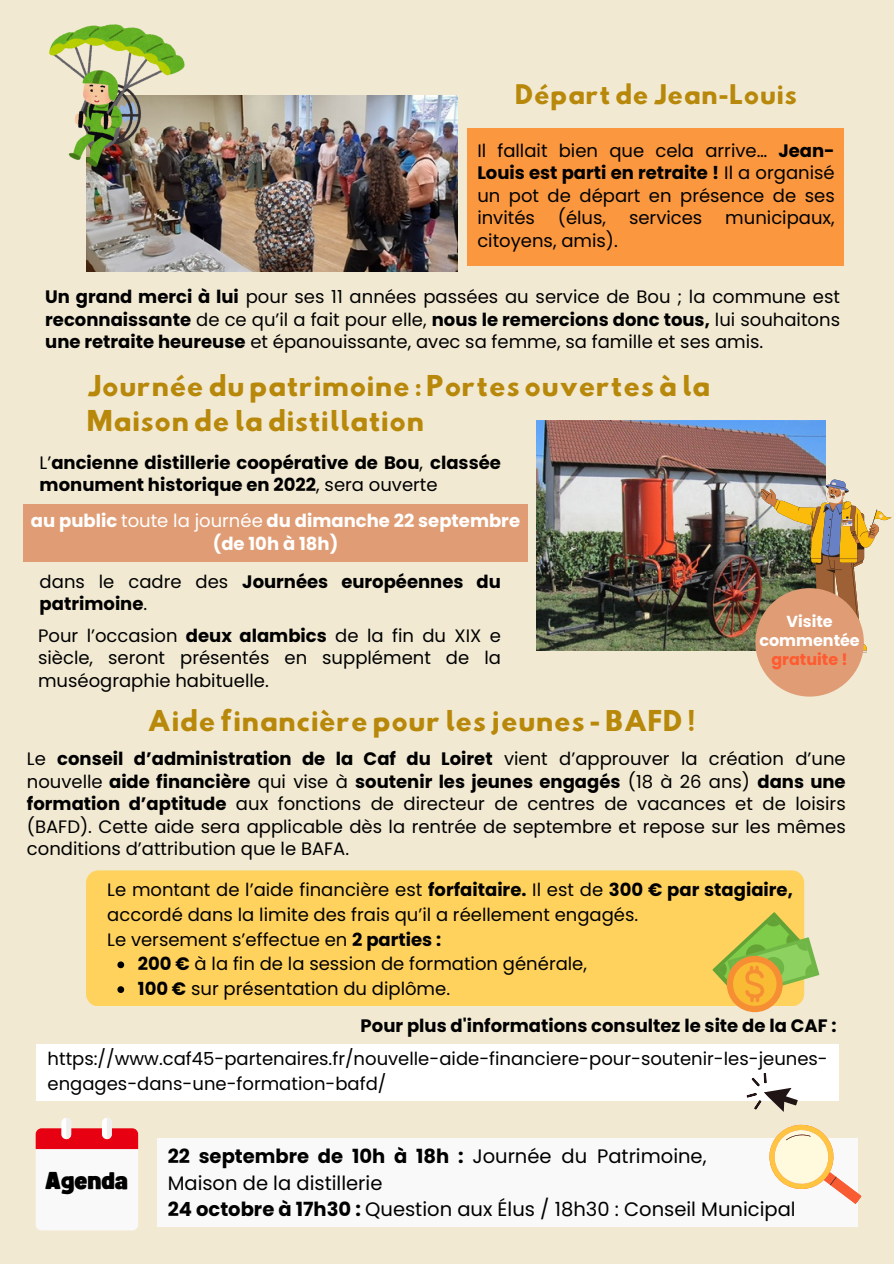
<style>
.page{position:relative;width:894px;height:1264px;background:#fff}
.page>*{position:absolute;margin:0;border:0;box-sizing:border-box;transform-origin:0 0}
.t1{font:25.5px/34.8px "Hussar Bd";color:#b8880a}
.t2{font:24px "Hussar Bd";color:#b8880a}
.t3{font:24px "Funtastic";color:#000}
.t4{font:19.5px/27px "Poppins";color:#000}
.t5{font:18px/22.5px "Poppins";color:#000;text-align:justify}
.t6{font:700 18px/22.5px "Poppins";color:#000}
.t7{font:700 18px/22.5px "Poppins";color:#fff;text-align:center}
.t8{font:700 15.9px/19.2px "Poppins";color:#fff;text-align:center}
.s1{font-weight:700}
.s2{font-weight:400}
.s3{color:#ff5b31}
</style>
<div class="page">
<div style="left:0;top:0;width:893px;height:1263px;background:#f1e9d2"></div>
<svg style="left:36px;top:1118px;width:102px;height:112px;background:#f5cecf"></svg>
<div style="left:157px;top:1138px;width:589px;height:87px;background:#f9f9f9"></div>
<img style="left:87px;top:95px;width:370px;height:176px">
<img style="left:536px;top:421px;width:289px;height:229px">
<div style="left:23px;top:504px;width:504px;height:57px;background:#e09d75"></div>
<img style="left:49px;top:25px;width:135px;height:142px">
<img style="left:760px;top:479px;width:131px;height:173px">
<div style="left:755px;top:588px;width:108px;height:108px;background:#e09d75;border-radius:50%"></div>
<div style="left:467px;top:128px;width:376px;height:138px;background:#fa973f"></div>
<div style="left:86px;top:870px;width:717px;height:136px;background:#ffd25e;border-radius:12px"></div>
<div style="left:36px;top:1044px;width:802px;height:57px;background:#fff"></div>
<svg style="left:746px;top:1072px;width:116px;height:155px"></svg>
<svg style="left:712px;top:912px;width:107px;height:100px"></svg>
<svg style="left:117px;top:961px;width:7px;height:7px"></svg>
<svg style="left:117px;top:986px;width:7px;height:6px"></svg>
<h4 class="t2" style="left:514px;top:82px;width:284px">Départ de Jean-Louis</h4>
<h4 class="t5" style="left:477px;top:139px;width:359px">Il fallait bien que cela arrive… <span class="s1">Jean-Louis est parti en retraite !</span> Il a organisé un pot de départ en présence de ses invités</h4>
<h4 class="t5" style="left:557px;top:207px;width:50px">(élus,</h4>
<h4 class="t5" style="left:629px;top:207px;width:75px">services</h4>
<h4 class="t5" style="left:725px;top:207px;width:111px">municipaux,</h4>
<h4 class="t5" style="left:477px;top:229px;width:142px">citoyens, amis).</h4>
<h4 class="t5" style="left:45px;top:286px;width:796px"><span class="s1">Un grand merci à lui</span> pour ses 11 années passées au service de Bou ; la commune est <span class="s1">reconnaissante</span> de ce qu’il a fait pour elle, <span class="s1">nous le remercions donc tous,</span> lui souhaitons <span class="s1">une retraite heureuse</span> et épanouissante, avec sa femme, sa famille et ses amis.</h4>
<p class="t1" style="left:87px;top:371px;width:625px">Journée du patrimoine : Portes ouvertes à la<br>Maison de la distillation</p>
<h4 class="t6" style="left:40px;top:451px;width:462px"><span class="s2">L’</span>ancienne distillerie coopérative de Bou<span class="s2">,</span> classée monument historique en 2022<span class="s2">, sera ouverte</span></h4>
<p class="t7" style="left:31px;top:510px;width:490px">au public <span class="s2">toute la journée</span> du dimanche 22 septembre (de 10h à 18h)</p>
<p class="t6" style="left:40px;top:570px;width:462px"><span class="s2">dans le cadre des</span> Journées européennes du patrimoine<span class="s2">.</span></p>
<p class="t5" style="left:38px;top:624px;width:464px">Pour l’occasion <span class="s1">deux alambics</span> de la fin du XIX e siècle, seront présentés en supplément de la muséographie habituelle.</p>
<h1 class="t8" style="left:759px;top:612px;width:102px">Visite commentée <span class="s3">gratuite !</span></h1>
<h1 class="t1" style="left:147px;top:706px;width:549px">Aide financière pour les jeunes - BAFD !</h1>
<h4 class="t5" style="left:27px;top:747px;width:820px">Le <span class="s1">conseil d’administration de la Caf du Loiret</span> vient d’approuver la création d’une nouvelle <span class="s1">aide financière</span> qui vise à <span class="s1">soutenir les jeunes engagés</span> (18 à 26 ans) <span class="s1">dans une formation d’aptitude</span> aux fonctions de directeur de centres de vacances et de loisirs (BAFD). Cette aide sera applicable dès la rentrée de septembre et repose sur les mêmes conditions d’attribution que le BAFA.</h4>
<h3 class="t5" style="left:107px;top:877px;width:686px;line-height:24.8px;text-align:left">Le montant de l’aide financière est <span class="s1">forfaitaire.</span> Il est de <span class="s1">300 € par stagiaire, </span>accordé dans la limite des frais qu’il a réellement engagés.<br>Le versement s’effectue en <span class="s1">2 parties :</span></h3>
<h4 class="t5" style="left:138px;top:952px;width:450px"><span class="s1">200 €</span> à la fin de la session de formation générale,</h4>
<p class="t5" style="left:138px;top:977px;width:313px"><span class="s1">100 €</span> sur présentation du diplôme.</p>
<h4 class="t6" style="left:360px;top:1014px;width:477px">Pour plus d'informations consultez le site de la CAF :</h4>
<h4 class="t5" style="left:48px;top:1046px;width:781px;line-height:25px">https://www.caf45-partenaires.fr/nouvelle-aide-financiere-pour-soutenir-les-jeunes&shy;engages-dans-une-formation-bafd/</h4>
<p class="t3" style="left:45px;top:1169px;width:84px">Agenda</p>
<h4 class="t4" style="left:168px;top:1142px;width:540px"><span class="s1">22 septembre de 10h à 18h :</span> Journée du Patrimoine,<br>Maison de la distillerie</h4>
<p class="t4" style="left:168px;top:1196px;width:629px"><span class="s1">24 octobre à 17h30 :</span> Question aux Élus / 18h30 : Conseil Municipal</p>
</div>
